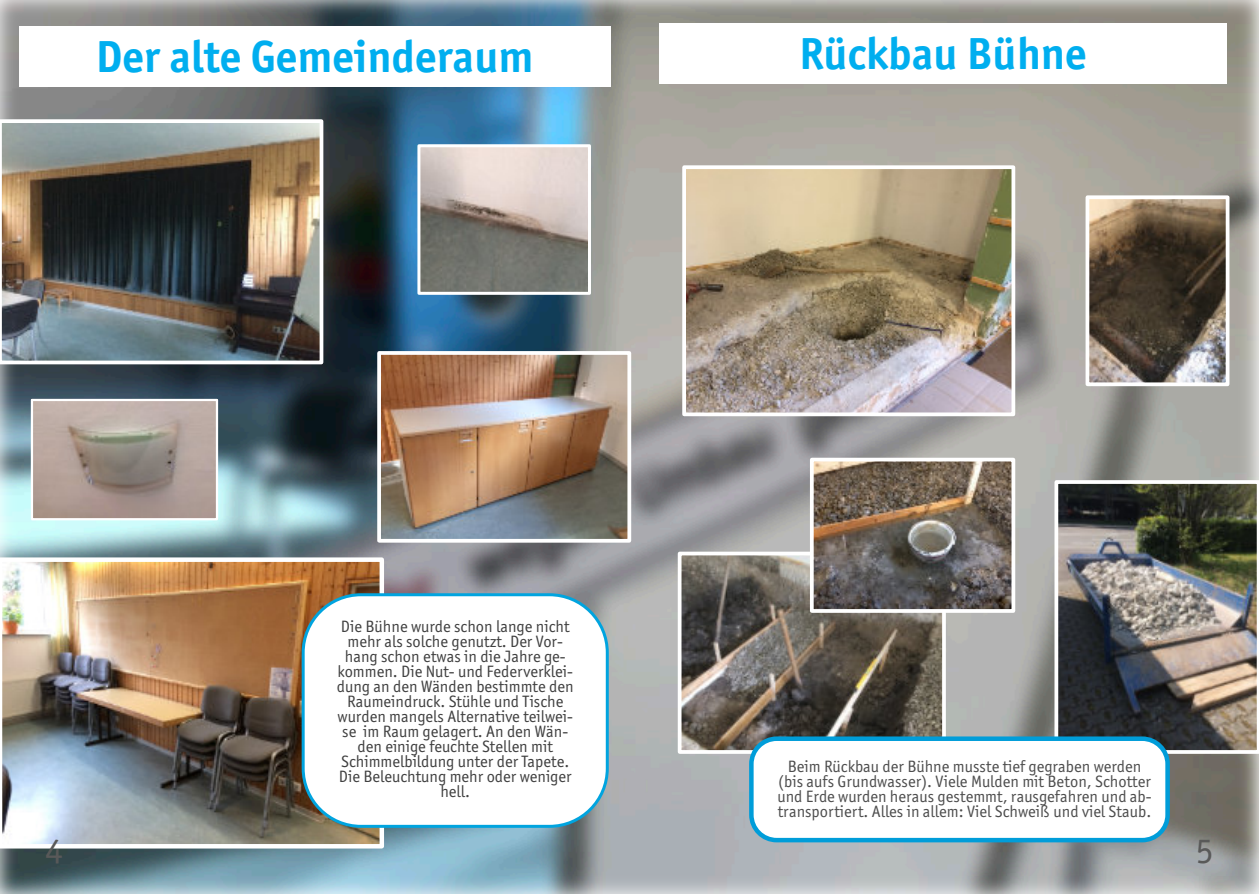
<style>
.page{position:relative;width:1259px;height:894px;background:#fff}
.page>*{position:absolute;margin:0;border:0;box-sizing:border-box;transform-origin:0 0}
.t1{font:700 45px "Officina Sans ITC Std";color:#00aeef}
.t2{font:36px "Officina Sans ITC Std";color:#595959}
.t3{font:16.5px/15px "Officina Sans ITC Std";color:#404040;text-align:center}
.t4{font:16.5px/15px "Officina Sans ITC Std";color:#4d4d4d;text-align:center}
</style>
<div class="page">
<img style="left:0;top:1px;width:1258px;height:892px">
<img style="left:34px;top:401px;width:181px;height:116px">
<div style="left:31px;top:398px;width:187px;height:122px;border:2px solid #fff"></div>
<img style="left:421px;top:148px;width:166px;height:143px">
<div style="left:417px;top:144px;width:174px;height:151px;border:3px solid #fff"></div>
<img style="left:0;top:557px;width:384px;height:291px">
<img style="left:382px;top:356px;width:244px;height:181px">
<div style="left:377px;top:351px;width:254px;height:191px;border:4px solid #fff"></div>
<img style="left:687px;top:170px;width:323px;height:241px">
<div style="left:682px;top:165px;width:333px;height:251px;border:4px solid #fff"></div>
<img style="left:683px;top:556px;width:258px;height:192px">
<div style="left:678px;top:551px;width:268px;height:202px;border:4px solid #fff"></div>
<img style="left:1090px;top:200px;width:134px;height:181px">
<div style="left:1085px;top:195px;width:144px;height:191px;border:4px solid #fff"></div>
<img style="left:815px;top:462px;width:195px;height:145px">
<div style="left:810px;top:457px;width:205px;height:155px;border:4px solid #fff"></div>
<img style="left:1054px;top:480px;width:204px;height:273px">
<img style="left:0;top:119px;width:323px;height:245px">
<div style="left:302px;top:593px;width:307px;height:234px;background:#fff;border:3px solid #00a4df;border-radius:58px"></div>
<div style="left:19px;top:27px;width:591px;height:60px;background:#fff"></div>
<div style="left:659px;top:24px;width:567px;height:60px;background:#fff"></div>
<div style="left:749px;top:736px;width:421px;height:106px;background:#fff;border:4px solid #009dd9;border-radius:25px"></div>
<h1 class="t1" style="left:96px;top:29px;width:439px">Der alte Gemeinderaum</h1>
<h1 class="t1" style="left:799px;top:26px;width:289px">Rückbau Bühne</h1>
<p class="t3" style="left:337px;top:618px;width:238px">Die Bühne wurde schon lange nicht mehr als solche genutzt. Der Vor&shy;hang schon etwas in die Jahre ge&shy;kommen. Die Nut- und Federverklei&shy;dung an den Wänden bestimmte den<br>Raumeindruck. Stühle und Tische wurden mangels Alternative teilwei&shy;se im Raum gelagert. An den Wän&shy;den einige feuchte Stellen mit<br>Schimmelbildung unter der Tapete.<br>Die Beleuchtung mehr oder weniger hell.</p>
<p class="t4" style="left:777px;top:758px;width:376px">Beim Rückbau der Bühne musste tief gegraben werden (bis aufs Grundwasser). Viele Mulden mit Beton, Schotter und Erde wurden heraus gestemmt, rausgefahren und ab&shy;transportiert. Alles in allem: Viel Schweiß und viel Staub.</p>
<h2 class="t2" style="left:45px;top:829px;width:19px">4</h2>
<h2 class="t2" style="left:1196px;top:829px;width:19px">5</h2>
</div>
